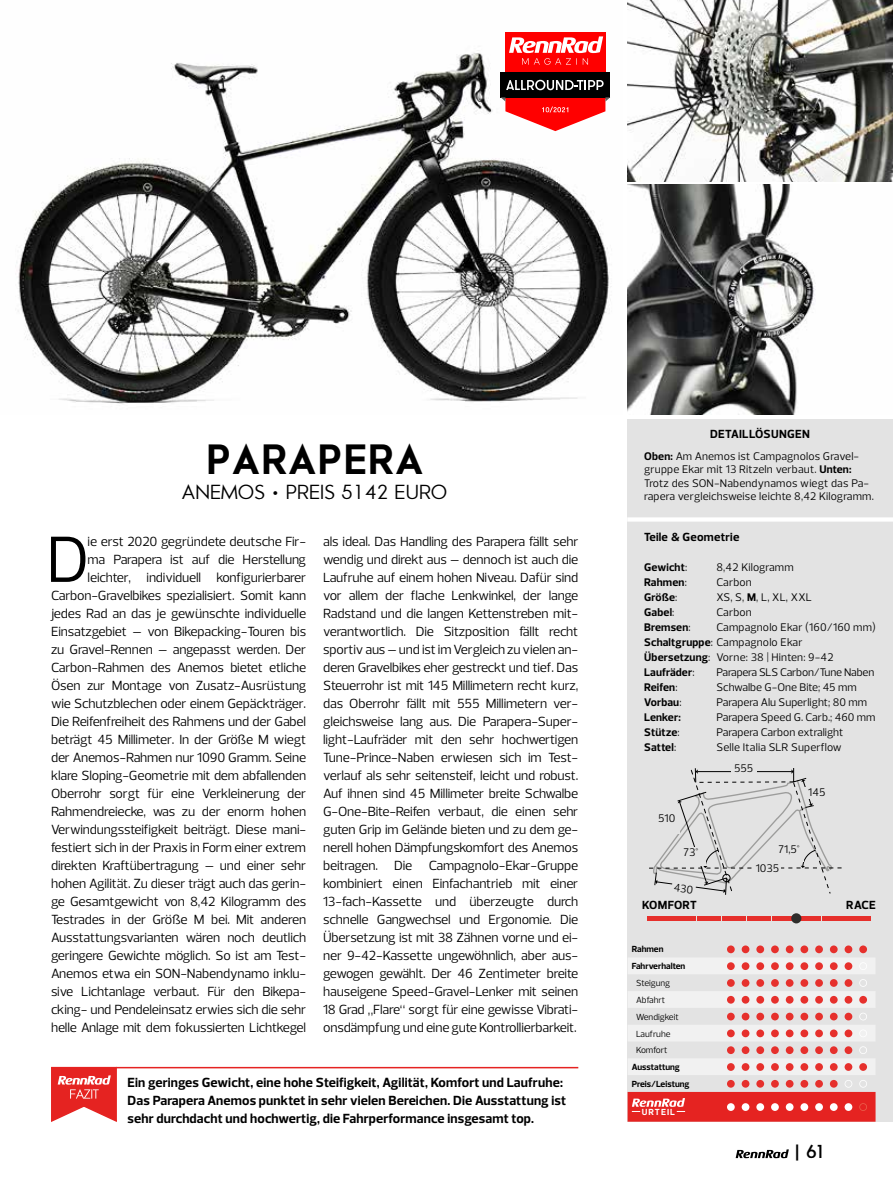
<style>
.page{position:relative;width:893px;height:1191px;background:#fff}
.page>*{position:absolute;margin:0;border:0;box-sizing:border-box;transform-origin:0 0}
.t1{font:66.45px "Prelo";color:#000}
.t2{font:800 40.5px "Aramis";letter-spacing:.06em;color:#000}
.t3{font:19.5px "Aramis";letter-spacing:.04em;color:#000}
.t4{font:700 18px "Aramis";color:#000}
.t5{font:13.5px/18px "Prelo";letter-spacing:-.015em;color:#000;text-align:right}
.t6{font:700 13.5px/18px "Prelo";letter-spacing:.01em;color:#000}
.t7{font:700 12px "Prelo";letter-spacing:.02em;color:#000}
.t8{font:11.25px/15px "Prelo";letter-spacing:.015em;color:#000}
.t9{font:700 11.25px "Prelo";letter-spacing:.015em;color:#000}
.t10{font:11.25px "Prelo";letter-spacing:-.015em;color:#000}
.t11{font:700 9px/16.8px "Prelo";color:#000}
.t12{font:9px/16.8px "Prelo";color:#000}
.t13{font:700 9px "Prelo";letter-spacing:.11em;color:#fff}
.s1{font-weight:700}
.s2{font-weight:400}
</style>
<div class="page">
<div style="left:627px;top:420px;width:266px;height:702px;background:#e3e3e3"></div>
<hr style="left:627px;top:517px;width:266px;height:4px;background:#fff">
<svg style="left:736px;top:1149px;width:53px;height:9px"></svg>
<div style="left:747px;top:916px;width:24px;height:5px;background:#e6302c"></div>
<div style="left:722px;top:916px;width:24px;height:5px;background:#e6302c"></div>
<div style="left:698px;top:916px;width:23px;height:5px;background:#e6302c"></div>
<div style="left:673px;top:916px;width:23px;height:5px;background:#e6302c"></div>
<div style="left:822px;top:916px;width:23px;height:5px;background:#e6302c"></div>
<div style="left:847px;top:916px;width:24px;height:5px;background:#e6302c"></div>
<div style="left:647px;top:916px;width:24px;height:5px;background:#e6302c"></div>
<div style="left:797px;top:916px;width:23px;height:5px;background:#e6302c"></div>
<div style="left:772px;top:916px;width:24px;height:5px;background:#e6302c"></div>
<div style="left:791px;top:913px;width:10px;height:10px;background:#2f2d2b;border-radius:50%"></div>
<svg style="left:628px;top:945px;width:247px;height:176px"></svg>
<hr style="left:116px;top:1067px;width:462px;height:1px;background:#e52321">
<svg style="left:51px;top:1066px;width:67px;height:56px"></svg>
<img style="left:627px;top:185px;width:188px;height:230px">
<img style="left:627px;top:0;width:266px;height:181px">
<img style="left:16px;top:32px;width:593px;height:372px">
<div style="left:505px;top:32px;width:100px;height:66px;background:#f00"></div>
<div style="left:501px;top:72px;width:109px;height:25px;background:#000"></div>
<svg style="left:501px;top:80px;width:109px;height:51px"></svg>
<svg style="left:509px;top:36px;width:94px;height:29px"></svg>
<svg style="left:649px;top:768px;width:192px;height:127px"></svg>
<h2 class="t2" style="left:207px;top:429px;width:217px">PARAPERA</h2>
<h3 class="t3" style="left:182px;top:478px;width:266px">ANEMOS • PREIS 5142 EURO</h3>
<p class="t5" style="left:51px;top:532px;width:257px">ie erst 2020 gegründete deutsche Fir-<br>ma Parapera ist auf die Herstellung leichter, individuell konfigurierbarer Carbon-Gravelbikes spezialisiert. Somit kann jedes Rad an das je gewünschte individuelle Einsatzgebiet – von Bikepacking-Touren bis zu Gravel-Rennen – angepasst werden. Der Carbon-Rahmen des Anemos bietet etliche Ösen zur Montage von Zusatz-Ausrüstung wie Schutzblechen oder einem Gepäckträger.<br>Die Reifenfreiheit des Rahmens und der Gabel beträgt 45 Millimeter. In der Größe M wiegt der Anemos-Rahmen nur 1090 Gramm. Seine klare Sloping-Geometrie mit dem abfallenden Oberrohr sorgt für eine Verkleinerung der Rahmendreiecke, was zu der enorm hohen Verwindungssteifigkeit beiträgt. Diese mani&shy;festiert sich in der Praxis in Form einer extrem direkten Kraftübertragung – und einer sehr hohen Agilität. Zu dieser trägt auch das gerin&shy;ge Gesamtgewicht von 8,42 Kilogramm des Testrades in der Größe M bei. Mit anderen Ausstattungsvarianten wären noch deutlich geringere Gewichte möglich. So ist am Test-Anemos etwa ein SON-Nabendynamo inklu&shy;sive Lichtanlage verbaut. Für den Bikepa&shy;cking- und Pendeleinsatz erwies sich die sehr helle Anlage mit dem fokussierten Lichtkegel</p>
<p class="t5" style="left:323px;top:532px;width:257px;text-align:justify">als ideal. Das Handling des Parapera fällt sehr wendig und direkt aus – dennoch ist auch die Laufruhe auf einem hohen Niveau. Dafür sind vor allem der flache Lenkwinkel, der lange Radstand und die langen Kettenstreben mit&shy;verantwortlich. Die Sitzposition fällt recht sportiv aus – und ist im Vergleich zu vielen an&shy;deren Gravelbikes eher gestreckt und tief. Das Steuerrohr ist mit 145 Millimetern recht kurz, das Oberrohr fällt mit 555 Millimetern ver&shy;gleichsweise lang aus. Die Parapera-Super&shy;light-Laufräder mit den sehr hochwertigen Tune-Prince-Naben erwiesen sich im Test&shy;verlauf als sehr seitensteif, leicht und robust.<br>Auf ihnen sind 45 Millimeter breite Schwalbe G-One-Bite-Reifen verbaut, die einen sehr guten Grip im Gelände bieten und zu dem ge&shy;nerell hohen Dämpfungskomfort des Anemos beitragen. Die Campagnolo-Ekar-Gruppe kombiniert einen Einfachantrieb mit einer 13-fach-Kassette und überzeugte durch schnelle Gangwechsel und Ergonomie. Die Übersetzung ist mit 38 Zähnen vorne und ei&shy;ner 9-42-Kassette ungewöhnlich, aber aus&shy;gewogen gewählt. Der 46 Zentimeter breite hauseigene Speed-Gravel-Lenker mit seinen 18 Grad „Flare“ sorgt für eine gewisse Vibrati&shy;onsdämpfung und eine gute Kontrollierbarkeit.</p>
<h1 class="t1" style="left:46px;top:519px;width:45px">D</h1>
<p class="t6" style="left:128px;top:1073px;width:440px">Ein geringes Gewicht, eine hohe Steifigkeit, Agilität, Komfort und Laufruhe:<br>Das Parapera Anemos punktet in sehr vielen Bereichen. Die Ausstattung ist sehr durchdacht und hochwertig, die Fahrperformance insgesamt top.</p>
<p class="t7" style="left:710px;top:426px;width:101px">DETAILLÖSUNGEN</p>
<p class="t8" style="left:644px;top:449px;width:231px;line-height:13.5px"><span class="s1">Oben:</span> Am Anemos ist Campagnolos Gravel&shy;gruppe Ekar mit 13 Ritzeln verbaut. <span class="s1">Unten:<br></span>Trotz des SON-Nabendynamos wiegt das Pa&shy;rapera vergleichsweise leichte 8,42 Kilogramm.</p>
<p class="t7" style="left:644px;top:529px;width:97px">Teile &amp; Geometrie</p>
<p class="t9" style="left:644px;top:560px;width:44px">Gewicht<span class="s2">:</span></p>
<p class="t8" style="left:716px;top:560px;width:79px">8,42 Kilogramm</p>
<p class="t9" style="left:644px;top:575px;width:44px">Rahmen<span class="s2">:</span></p>
<p class="t8" style="left:716px;top:575px;width:37px">Carbon</p>
<p class="t9" style="left:644px;top:590px;width:35px">Größe<span class="s2">:</span></p>
<p class="t8" style="left:716px;top:590px;width:97px">XS, S, <span class="s1">M</span>, L, XL, XXL</p>
<p class="t9" style="left:644px;top:605px;width:32px">Gabel<span class="s2">:</span></p>
<p class="t8" style="left:716px;top:605px;width:37px">Carbon</p>
<p class="t9" style="left:644px;top:620px;width:48px">Bremsen<span class="s2">:</span></p>
<p class="t8" style="left:644px;top:620px;width:233px;text-indent:72px">Campagnolo Ekar (160/160 mm)<br><span class="s1">Schaltgruppe</span>: Campagnolo Ekar<br><span class="s1">Übersetzung</span>: Vorne: 38 | Hinten: 9-42<br><span class="s1">Laufräder</span>:</p>
<p class="t10" style="left:716px;top:665px;width:159px">Parapera SLS Carbon/Tune Naben</p>
<p class="t9" style="left:644px;top:680px;width:35px">Reifen<span class="s2">:</span></p>
<p class="t8" style="left:716px;top:680px;width:142px">Schwalbe G-One Bite; 45 mm</p>
<p class="t9" style="left:644px;top:695px;width:39px">Vorbau<span class="s2">:</span></p>
<p class="t8" style="left:716px;top:695px;width:152px">Parapera Alu Superlight; 80 mm</p>
<p class="t9" style="left:644px;top:710px;width:38px">Lenker:</p>
<p class="t8" style="left:716px;top:710px;width:161px">Parapera Speed G. Carb.; 460 mm</p>
<p class="t9" style="left:644px;top:725px;width:37px">Stütze<span class="s2">:</span></p>
<p class="t8" style="left:716px;top:725px;width:128px">Parapera Carbon extralight</p>
<p class="t9" style="left:644px;top:740px;width:33px">Sattel<span class="s2">:</span></p>
<p class="t8" style="left:716px;top:740px;width:127px">Selle Italia SLR Superflow</p>
<p class="t8" style="left:658px;top:810px;width:19px">510</p>
<p class="t8" style="left:683px;top:845px;width:16px">73°</p>
<p class="t8" style="left:734px;top:761px;width:21px">555</p>
<p class="t8" style="left:808px;top:784px;width:19px">145</p>
<p class="t8" style="left:779px;top:841px;width:23px">71,5°</p>
<p class="t8" style="left:756px;top:860px;width:25px">1035</p>
<p class="t7" style="left:642px;top:898px;width:56px">KOMFORT</p>
<p class="t7" style="left:846px;top:898px;width:31px">RACE</p>
<p class="t11" style="left:632px;top:941px;width:55px">Rahmen<br>Fahrverhalten</p>
<p class="t12" style="left:636px;top:974px;width:44px">Steigung<br>Abfahrt<br>Wendigkeit<br>Laufruhe<br>Komfort</p>
<p class="t11" style="left:632px;top:1058px;width:59px">Ausstattung<br>Preis/Leistung</p>
<p class="t13" style="left:642px;top:1106px;width:35px">URTEIL</p>
<h3 class="t4" style="left:796px;top:1138px;width:31px">| 61</h3>
</div>
